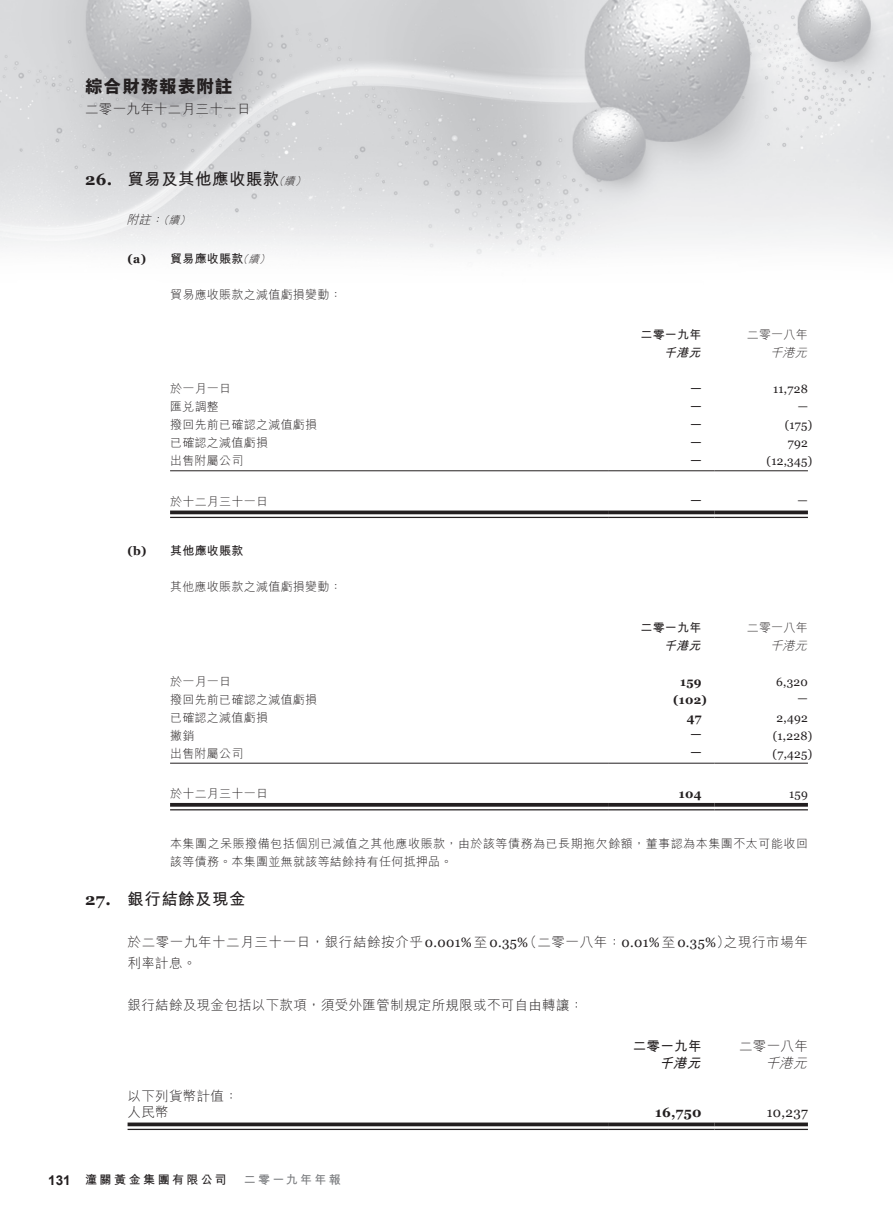
<style>
.page{position:relative;width:893px;height:1212px;background:#fff}
.page>*{position:absolute;margin:0;border:0;box-sizing:border-box;transform-origin:0 0}
.t1{font:800 18px "M Hei HK";letter-spacing:.03em;color:#231f20}
.t2{font:700 16.5px "M Hei HK";letter-spacing:.025em;color:#231f20}
.t3{font:700 16.5px "Georgia";color:#231f20}
.t4{font:300 13.5px "M Hei HK";letter-spacing:.025em;color:#231f20}
.t5{font:300 13.5px/21px "M Hei HK";letter-spacing:.045em;color:#231f20}
.t6{font:13.5px "Georgia";letter-spacing:.025em;color:#231f20}
.t7{font:700 13.5px "Georgia";color:#231f20}
.t8{font:700 13.5px "M Hei HK";letter-spacing:.025em;color:#231f20}
.t9{font:700 13.5px "Arial";color:#231f20}
.t10{font:italic 300 13.5px "M Hei HK";color:#231f20}
.t11{font:italic 700 13.5px "M Hei HK";color:#231f20}
.t12{font:300 12px "M Hei HK";letter-spacing:.025em;color:#231f20}
.t13{font:300 12px/18px "M Hei HK";letter-spacing:.045em;color:#231f20}
.t14{font:12px "Georgia";letter-spacing:.025em;color:#231f20}
.t15{font:700 12px "Georgia";letter-spacing:.025em;color:#231f20}
.t16{font:700 12px "M Hei HK";letter-spacing:.025em;color:#231f20}
.t17{font:700 12px "M Hei HK";letter-spacing:.205em;color:#231f20}
.t18{font:italic 300 12px "M Hei HK";color:#231f20}
.t19{font:700 12px "M Hei HK";letter-spacing:.19em;color:#76787b}
.t20{font:italic 700 12px "M Hei HK";color:#231f20}
.t21{font:italic 300 10.5px "M Hei HK";color:#231f20}
.s1{font-size:12px}
.s2{font-family:"Georgia";font-weight:400}
.s3{font-family:"M Hei HK";font-weight:300}
</style>
<div class="page">
<img style="left:0;top:0;width:893px;height:1130px">
<hr style="left:170px;top:470px;width:438px;height:1px;background:#231f20">
<hr style="left:608px;top:470px;width:106px;height:1px;background:#231f20">
<hr style="left:714px;top:470px;width:94px;height:1px;background:#231f20">
<svg style="left:170px;top:510px;width:438px;height:4px;background:#403d3e"></svg>
<hr style="left:170px;top:517px;width:438px;height:1px;background:#231f20">
<svg style="left:608px;top:510px;width:106px;height:4px"></svg>
<hr style="left:608px;top:517px;width:106px;height:1px;background:#231f20">
<svg style="left:714px;top:510px;width:94px;height:4px"></svg>
<hr style="left:714px;top:517px;width:94px;height:1px;background:#231f20">
<hr style="left:170px;top:763px;width:438px;height:1px;background:#231f20">
<hr style="left:608px;top:763px;width:106px;height:1px;background:#231f20">
<hr style="left:714px;top:763px;width:94px;height:1px;background:#231f20">
<svg style="left:170px;top:803px;width:438px;height:4px;background:#332f30"></svg>
<hr style="left:170px;top:809px;width:438px;height:1px;background:#231f20">
<svg style="left:608px;top:803px;width:106px;height:4px"></svg>
<hr style="left:608px;top:809px;width:106px;height:1px;background:#231f20">
<svg style="left:714px;top:803px;width:94px;height:4px"></svg>
<hr style="left:714px;top:809px;width:94px;height:1px;background:#231f20">
<svg style="left:128px;top:1122px;width:480px;height:4px;background:#403d3e"></svg>
<hr style="left:128px;top:1129px;width:480px;height:1px;background:#231f20">
<svg style="left:608px;top:1122px;width:106px;height:4px"></svg>
<hr style="left:608px;top:1129px;width:106px;height:1px;background:#231f20">
<svg style="left:714px;top:1122px;width:94px;height:4px"></svg>
<hr style="left:714px;top:1129px;width:94px;height:1px;background:#231f20">
<h1 class="t1" style="left:85px;top:74px;width:149px">綜合財務報表附註</h1>
<p class="t4" style="left:85px;top:99px;width:167px">二零一九年十二月三十一日</p>
<h2 class="t3" style="left:85px;top:168px;width:29px">26.</h2>
<h2 class="t3" style="left:85px;top:888px;width:27px">27.</h2>
<h2 class="t2" style="left:128px;top:167px;width:153px">貿易及其他應收賬款</h2>
<p class="t21" style="left:284px;top:174px;width:16px">續</p>
<p class="t21" style="left:274px;top:174px;width:16px">（</p>
<p class="t21" style="left:295px;top:174px;width:16px">(</p>
<p class="t18" style="left:126px;top:211px;width:30px">附註</p>
<p class="t21" style="left:169px;top:213px;width:16px">續</p>
<p class="t21" style="left:151px;top:213px;width:23px">（<span class="s1">：</span></p>
<p class="t21" style="left:180px;top:213px;width:16px">(</p>
<p class="t15" style="left:128px;top:251px;width:20px">a( )</p>
<p class="t16" style="left:170px;top:250px;width:75px">貿易應收賬款</p>
<p class="t21" style="left:248px;top:252px;width:16px">續</p>
<p class="t21" style="left:238px;top:252px;width:16px">（</p>
<p class="t21" style="left:259px;top:252px;width:16px">(</p>
<p class="t12" style="left:170px;top:286px;width:173px">貿易應收賬款之減值虧損變動：</p>
<p class="t15" style="left:128px;top:543px;width:21px">b( )</p>
<p class="t12" style="left:170px;top:380px;width:63px">於一月一日</p>
<p class="t12" style="left:170px;top:398px;width:50px">匯兌調整</p>
<p class="t12" style="left:170px;top:416px;width:149px">撥回先前已確認之減值虧損</p>
<p class="t12" style="left:170px;top:434px;width:100px">已確認之減值虧損</p>
<p class="t12" style="left:170px;top:452px;width:75px">出售附屬公司</p>
<p class="t12" style="left:170px;top:493px;width:100px">於十二月三十一日</p>
<p class="t16" style="left:170px;top:542px;width:75px">其他應收賬款</p>
<p class="t12" style="left:170px;top:578px;width:173px">其他應收賬款之減值虧損變動：</p>
<p class="t12" style="left:170px;top:673px;width:63px">於一月一日</p>
<p class="t12" style="left:170px;top:691px;width:149px">撥回先前已確認之減值虧損</p>
<p class="t12" style="left:170px;top:709px;width:100px">已確認之減值虧損</p>
<p class="t12" style="left:170px;top:727px;width:26px">撇銷</p>
<p class="t12" style="left:170px;top:745px;width:75px">出售附屬公司</p>
<p class="t16" style="left:640px;top:326px;width:63px">二零一九年</p>
<p class="t12" style="left:747px;top:326px;width:63px">二零一八年</p>
<p class="t20" style="left:664px;top:344px;width:42px">千港元</p>
<p class="t18" style="left:770px;top:344px;width:42px">千港元</p>
<p class="t15" style="left:690px;top:380px;width:13px">—</p>
<p class="t14" style="left:773px;top:382px;width:36px">11,728</p>
<p class="t15" style="left:690px;top:398px;width:13px">—</p>
<p class="t14" style="left:798px;top:398px;width:12px">—</p>
<p class="t15" style="left:690px;top:416px;width:13px">—</p>
<p class="t14" style="left:785px;top:418px;width:29px">)175(</p>
<p class="t15" style="left:690px;top:434px;width:13px">—</p>
<p class="t14" style="left:788px;top:436px;width:22px">792</p>
<p class="t15" style="left:690px;top:452px;width:13px">—</p>
<p class="t14" style="left:766px;top:454px;width:47px">)12,345(</p>
<p class="t15" style="left:690px;top:492px;width:13px">—</p>
<p class="t14" style="left:798px;top:493px;width:12px">—</p>
<p class="t16" style="left:640px;top:618px;width:63px">二零一九年</p>
<p class="t12" style="left:747px;top:619px;width:63px">二零一八年</p>
<p class="t20" style="left:664px;top:636px;width:42px">千港元</p>
<p class="t18" style="left:770px;top:637px;width:42px">千港元</p>
<p class="t15" style="left:680px;top:674px;width:23px">159</p>
<p class="t14" style="left:776px;top:674px;width:33px">6,320</p>
<p class="t15" style="left:673px;top:692px;width:35px">)102(</p>
<p class="t14" style="left:798px;top:691px;width:12px">—</p>
<p class="t15" style="left:687px;top:710px;width:16px">47</p>
<p class="t14" style="left:776px;top:710px;width:33px">2,492</p>
<p class="t15" style="left:690px;top:726px;width:13px">—</p>
<p class="t14" style="left:773px;top:728px;width:41px">)1,228(</p>
<p class="t15" style="left:690px;top:744px;width:13px">—</p>
<p class="t14" style="left:773px;top:746px;width:41px">)7,425(</p>
<p class="t12" style="left:170px;top:785px;width:100px">於十二月三十一日</p>
<p class="t13" style="left:170px;top:834px;width:639px">本集團之呆賬撥備包括個別已減值之其他應收賬款，由於該等債務為已長期拖欠餘額，董事認為本集團不太可能收回該等債務。本集團並無就該等結餘持有任何抵押品。</p>
<h2 class="t2" style="left:128px;top:886px;width:119px">銀行結餘及現金</h2>
<p class="t15" style="left:679px;top:786px;width:24px">104</p>
<p class="t14" style="left:789px;top:787px;width:20px">159</p>
<p class="t5" style="left:128px;top:931px;width:402px">於二零一九年十二月三十一日，銀行結餘按介乎<span class="s2">0.001%</span>至<span class="s2">0.35%</span>利率計息。</p>
<p class="t4" style="left:128px;top:995px;width:457px">銀行結餘及現金包括以下款項，須受外匯管制規定所規限或不可自由轉讓：</p>
<p class="t6" style="left:524px;top:934px;width:208px"><span class="s3">（二零一八年：</span>0.01%<span class="s3">至</span>0.35%<span class="s3">）</span></p>
<p class="t4" style="left:724px;top:932px;width:86px">之現行市場年</p>
<p class="t4" style="left:128px;top:1086px;width:112px">以下列貨幣計值：</p>
<p class="t4" style="left:128px;top:1103px;width:43px">人民幣</p>
<p class="t8" style="left:633px;top:1037px;width:70px">二零一九年</p>
<p class="t4" style="left:739px;top:1037px;width:70px">二零一八年</p>
<p class="t11" style="left:659px;top:1053px;width:47px">千港元</p>
<p class="t10" style="left:765px;top:1053px;width:47px">千港元</p>
<p class="t7" style="left:655px;top:1104px;width:48px">16,750</p>
<p class="t6" style="left:767px;top:1104px;width:43px">10,237</p>
<p class="t9" style="left:48px;top:1171px;width:24px">131</p>
<p class="t17" style="left:85px;top:1171px;width:143px">潼關黃金集團有限公司</p>
<p class="t19" style="left:244px;top:1171px;width:99px">二零一九年年報</p>
</div>
